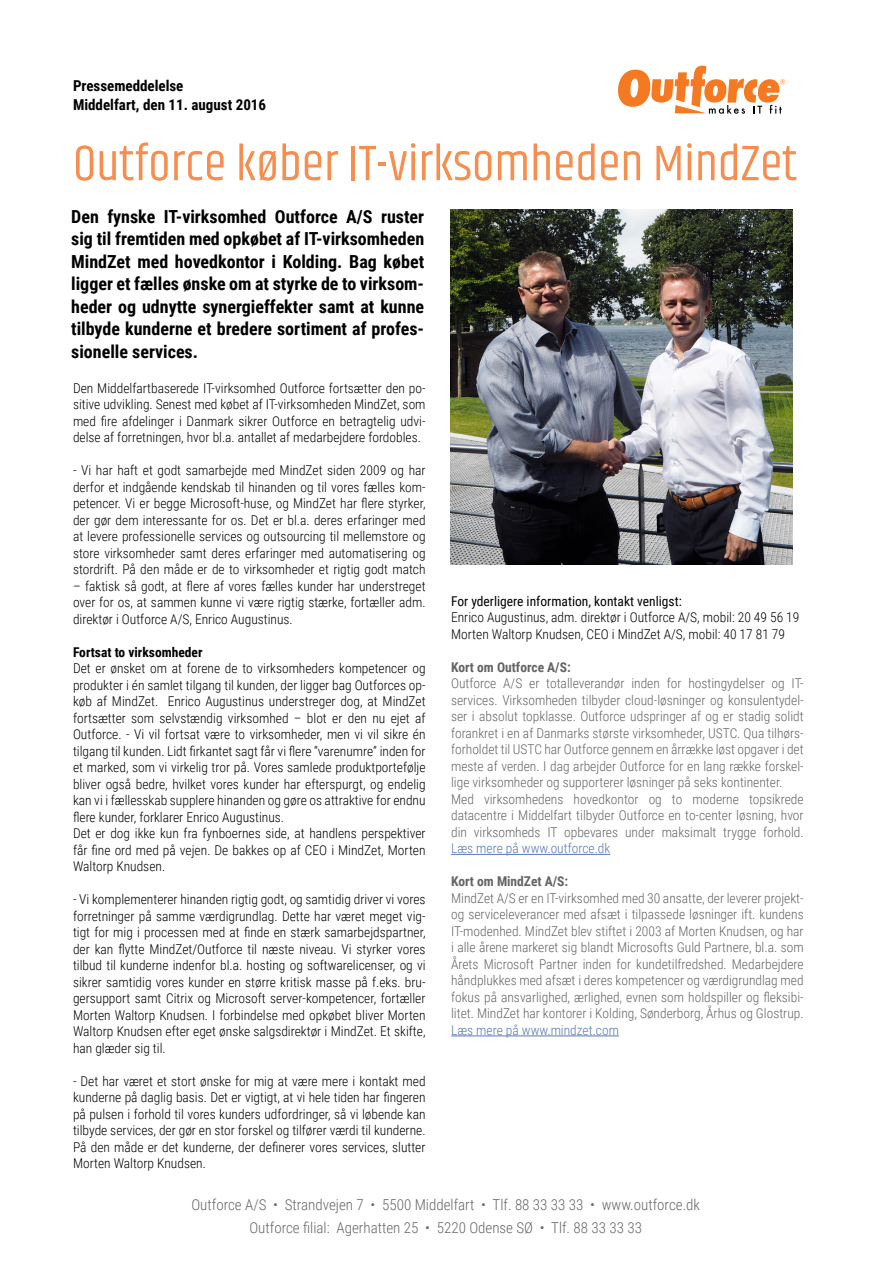
<style>
.page{position:relative;width:893px;height:1263px;background:#fff}
.page>*{position:absolute;margin:0;border:0;box-sizing:border-box;transform-origin:0 0}
.t1{font:51px "Khand";color:#f68e4f}
.t2{font:700 18px/22.5px "Roboto Condensed";color:#000;text-align:justify}
.t3{font:300 15px/22.5px "Roboto Condensed";color:#666767;text-align:center}
.t4{font:700 15px/19.5px "Roboto Condensed";color:#000}
.t5{font:300 13.5px/16.5px "Roboto Condensed";color:#000;text-align:justify}
.t6{font:300 13.5px/16.5px "Roboto Condensed";color:#636466}
.t7{font:300 13.5px "Roboto Condensed";color:#5879b0}
.t8{font:13.5px "Roboto Condensed";color:#000}
.t9{font:700 13.5px "Roboto Condensed";color:#636466}
.t10{font:700 13.5px "Roboto Condensed";color:#000}
</style>
<div class="page">
<svg style="left:618px;top:66px;width:167px;height:48px"></svg>
<hr style="left:451px;top:854px;width:159px;height:1px;background:#5879b0">
<hr style="left:451px;top:1035px;width:168px;height:1px;background:#5879b0">
<img style="left:451px;top:209px;width:341px;height:355px">
<p class="t4" style="left:73px;top:75px;width:195px">Pressemeddelelse<br>Middelfart, den 11. august 2016</p>
<h1 class="t1" style="left:73px;top:133px;width:726px">Outforce køber IT-virksomheden MindZet</h1>
<p class="t2" style="left:71px;top:205px;width:354px">Den fynske IT-virksomhed Outforce A/S ruster sig til fremtiden med opkøbet af IT-virksomheden MindZet med hovedkontor i Kolding. Bag købet ligger et fælles ønske om at styrke de to virksom&shy;heder og udnytte synergieffekter samt at kunne tilbyde kunderne et bredere sortiment af profes&shy;sionelle services.</p>
<p class="t5" style="left:73px;top:379px;width:354px">Den Middelfartbaserede IT-virksomhed Outforce fortsætter den po&shy;sitive udvikling. Senest med købet af IT-virksomheden MindZet, som med fire afdelinger i Danmark sikrer Outforce en betragtelig udvi&shy;delse af forretningen, hvor bl.a. antallet af medarbejdere fordobles.</p>
<p class="t5" style="left:73px;top:462px;width:354px">- Vi har haft et godt samarbejde med MindZet siden 2009 og har derfor et indgående kendskab til hinanden og til vores fælles kom&shy;petencer. Vi er begge Microsoft-huse, og MindZet har flere styrker, der gør dem interessante for os. Det er bl.a. deres erfaringer med at levere professionelle services og outsourcing til mellemstore og store virksomheder samt deres erfaringer med automatisering og stordrift. På den måde er de to virksomheder et rigtig godt match</p>
<p class="t5" style="left:73px;top:577px;width:354px">– faktisk så godt, at flere af vores fælles kunder har understreget over for os, at sammen kunne vi være rigtig stærke, fortæller adm. direktør i Outforce A/S, Enrico Augustinus.</p>
<p class="t10" style="left:73px;top:642px;width:131px">Fortsat to virksomheder</p>
<p class="t5" style="left:73px;top:660px;width:354px;text-align:left">Det er ønsket om at forene de to virksomheders kompetencer og produkter i én samlet tilgang til kunden, der ligger bag Outforces op&shy;køb af MindZet. Enrico Augustinus understreger dog, at MindZet fortsætter som selvstændig virksomhed – blot er den nu ejet af Outforce. - Vi vil fortsat være to virksomheder, men vi vil sikre én tilgang til kunden. Lidt firkantet sagt får vi flere “varenumre” inden for et marked, som vi virkelig tror på. Vores samlede produktportefølje bliver også bedre, hvilket vores kunder har efterspurgt, og endelig kan vi i fællesskab supplere hinanden og gøre os attraktive for endnu flere kunder, forklarer Enrico Augustinus.<br>Det er dog ikke kun fra fynboernes side, at handlens perspektiver får fine ord med på vejen. De bakkes op af CEO i MindZet, Morten Waltorp Knudsen.</p>
<p class="t5" style="left:73px;top:891px;width:354px">- Vi komplementerer hinanden rigtig godt, og samtidig driver vi vores forretninger på samme værdigrundlag. Dette har været meget vig&shy;tigt for mig i processen med at finde en stærk samarbejdspartner, der kan flytte MindZet/Outforce til næste niveau. Vi styrker vores tilbud til kunderne indenfor bl.a. hosting og softwarelicenser, og vi sikrer samtidig vores kunder en større kritisk masse på f.eks. bru&shy;gersupport samt Citrix og Microsoft server-kompetencer, fortæller Morten Waltorp Knudsen. I forbindelse med opkøbet bliver Morten Waltorp Knudsen efter eget ønske salgsdirektør i MindZet. Et skifte, han glæder sig til.</p>
<p class="t5" style="left:73px;top:1072px;width:354px">- Det har været et stort ønske for mig at være mere i kontakt med kunderne på daglig basis. Det er vigtigt, at vi hele tiden har fingeren på pulsen i forhold til vores kunders udfordringer, så vi løbende kan tilbyde services, der gør en stor forskel og tilfører værdi til kunderne.<br>På den måde er det kunderne, der definerer vores services, slutter Morten Waltorp Knudsen.</p>
<p class="t8" style="left:451px;top:592px;width:232px">For yderligere information, kontakt venligst:</p>
<p class="t5" style="left:451px;top:609px;width:350px">Enrico Augustinus, adm. direktør i Outforce A/S, mobil: 20 49 56 19<br>Morten Waltorp Knudsen, CEO i MindZet A/S, mobil: 40 17 81 79</p>
<p class="t9" style="left:451px;top:658px;width:121px">Kort om Outforce A/S:</p>
<p class="t6" style="left:451px;top:675px;width:354px">Outforce A/S er totalleverandør inden for hostingydelser og IT&shy;services. Virksomheden tilbyder cloud-løsninger og konsulentydel&shy;ser i absolut topklasse. Outforce udspringer af og er stadig solidt forankret i en af Danmarks største virksomheder, USTC. Qua tilhørs&shy;forholdet til USTC har Outforce gennem en årrække løst opgaver i det meste af verden. I dag arbejder Outforce for en lang række forskel&shy;lige virksomheder og supporterer løsninger på seks kontinenter.<br>Med virksomhedens hovedkontor og to moderne topsikrede datacentre i Middelfart tilbyder Outforce en to-center løsning, hvor din virksomheds IT opbevares under maksimalt trygge forhold.</p>
<p class="t7" style="left:451px;top:839px;width:161px">Læs mere på www.outforce.dk</p>
<p class="t9" style="left:451px;top:872px;width:119px">Kort om MindZet A/S:</p>
<p class="t6" style="left:451px;top:889px;width:354px;text-align:justify">MindZet A/S er en IT-virksomhed med 30 ansatte, der leverer projekt&shy;og serviceleverancer med afsæt i tilpassede løsninger ift. kundens IT-modenhed. MindZet blev stiftet i 2003 af Morten Knudsen, og har i alle årene markeret sig blandt Microsofts Guld Partnere, bl.a. som Årets Microsoft Partner inden for kundetilfredshed. Medarbejdere håndplukkes med afsæt i deres kompetencer og værdigrundlag med fokus på ansvarlighed, ærlighed, evnen som holdspiller og fleksibi&shy;litet. MindZet har kontorer i Kolding, Sønderborg, Århus og Glostrup.</p>
<p class="t7" style="left:451px;top:1020px;width:169px">Læs mere på www.mindzet.com</p>
<p class="t3" style="left:191px;top:1193px;width:510px">Outforce A/S • Strandvejen 7 • 5500 Middelfart • Tlf. 88 33 33 33 • www.outforce.dk<br>Outforce filial: Agerhatten 25 • 5220 Odense SØ • Tlf. 88 33 33 33</p>
</div>
